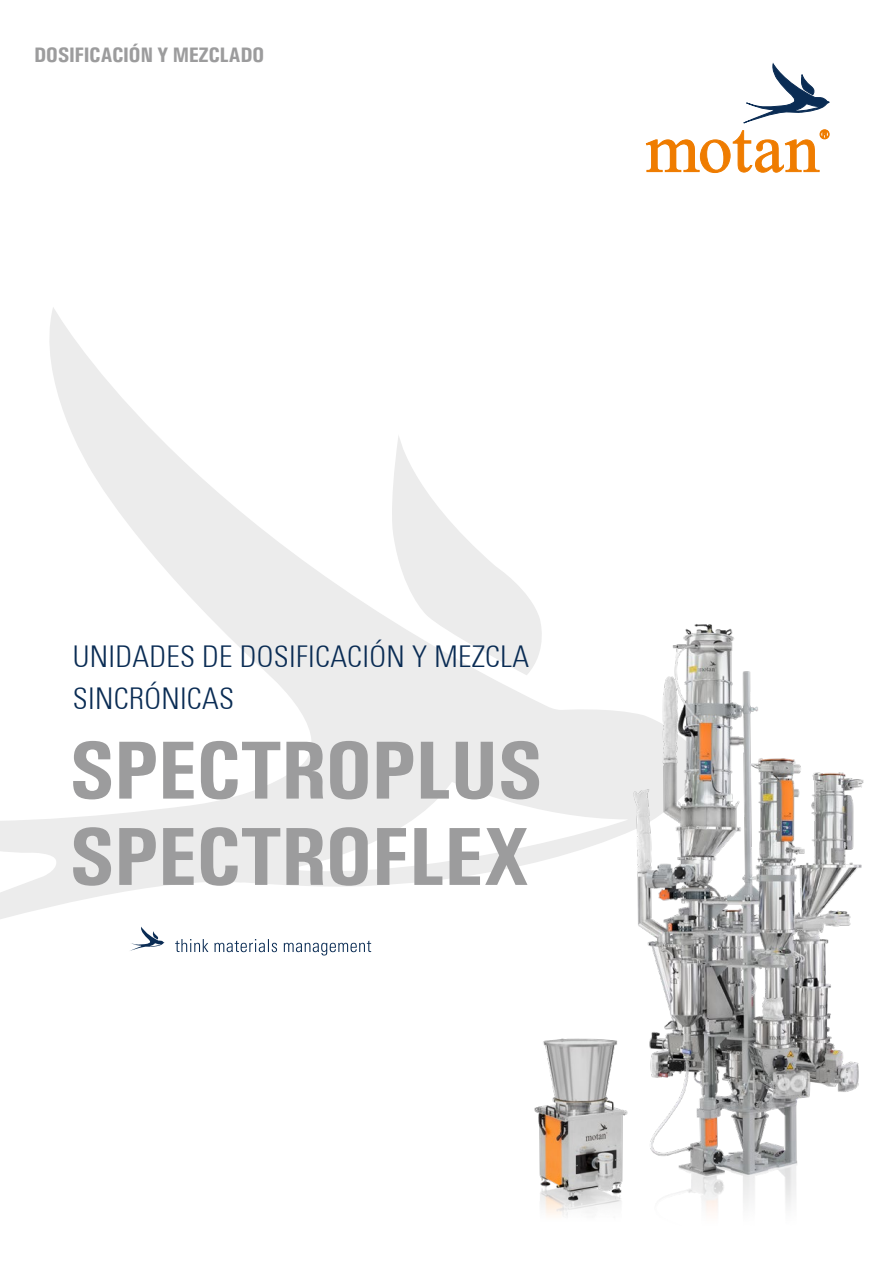
<style>
.page{position:relative;width:893px;height:1263px;background:#fff}
.page>*{position:absolute;margin:0;border:0;box-sizing:border-box;transform-origin:0 0}
.t1{font:700 82.5px "Univers Condensed";letter-spacing:-.02em;color:#9c9c9d;scale:1.06 1}
.t2{font:300 condensed 30px/42px "Univers";letter-spacing:.01em;color:#0a2c54}
.t3{font:700 21px "Univers Condensed";letter-spacing:-.02em;color:#9c9c9d;scale:1.06 1}
</style>
<div class="page">
<svg style="left:0;top:307px;width:531px;height:649px"></svg>
<img style="left:482px;top:914px;width:49px;height:42px">
<img style="left:531px;top:602px;width:333px;height:614px">
<svg style="left:744px;top:64px;width:85px;height:59px"></svg>
<svg style="left:646px;top:130px;width:183px;height:43px"></svg>
<svg style="left:129px;top:927px;width:35px;height:24px"></svg>
<svg style="left:175px;top:939px;width:196px;height:16px"></svg>
<p class="t3" style="left:34px;top:42px;width:219px">DOSIFICACIÓN Y MEZCLADO</p>
<p class="t2" style="left:73px;top:635px;width:458px">UNIDADES DE DOSIFICACIÓN Y MEZCLA<br>SINCRÓNICAS</p>
<h1 class="t1" style="left:69px;top:720px;width:449px">SPECTROPLUS</h1>
<h1 class="t1" style="left:69px;top:807px;width:437px">SPECTROFLEX</h1>
</div>
